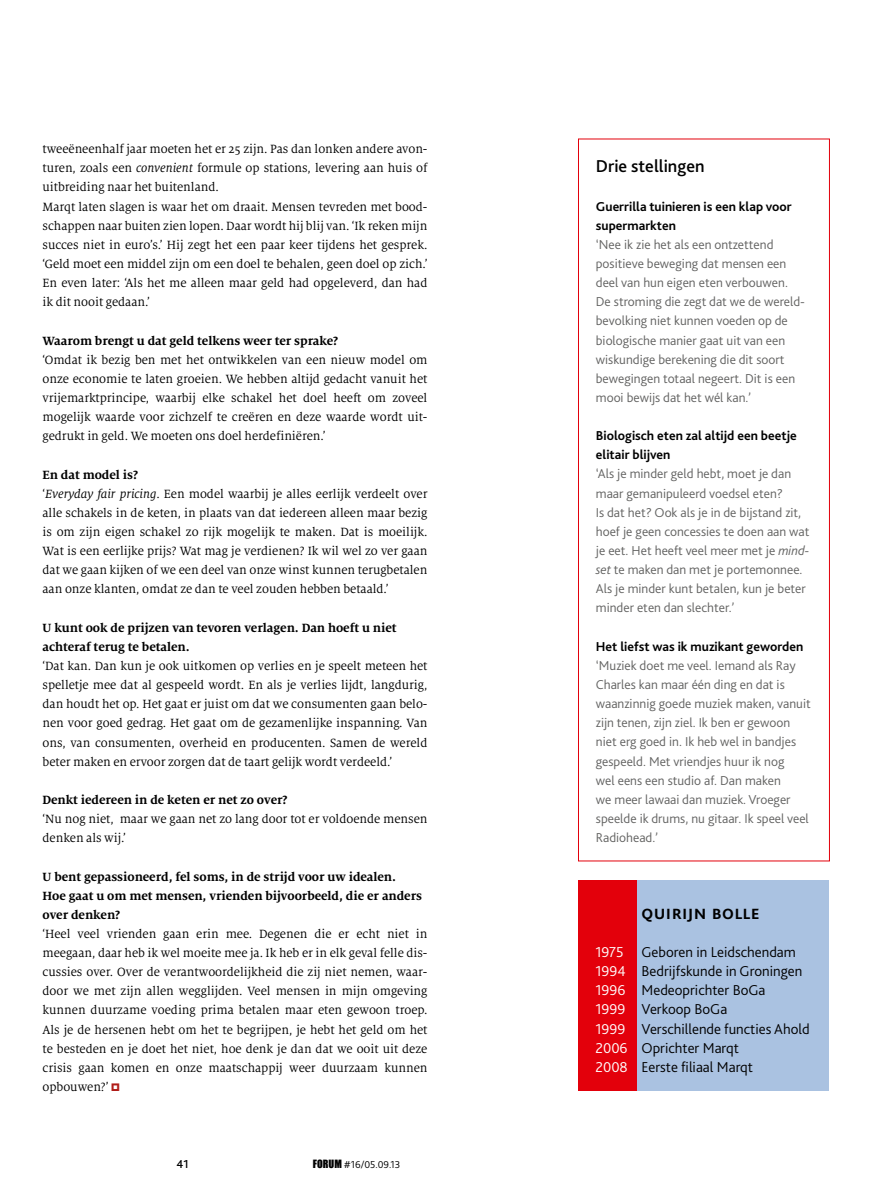
<style>
.page{position:relative;width:872px;height:1191px;background:#fff}
.page>*{position:absolute;margin:0;border:0;box-sizing:border-box;transform-origin:0 0}
.t1{font:500 21px "Bliss 2";letter-spacing:.02em;color:#000}
.t2{font:500 18px "Bliss 2";color:#000}
.t3{font:300 15px/19.2px "Bliss 2";color:#000}
.t4{font:300 13.5px/19.2px "Bliss 2";color:#626261}
.t5{font:700 13.5px/19.2px "Bliss 2";color:#000}
.t6{font:13.2px/19.2px "Milo Serif Pro";letter-spacing:-.005em;color:#000}
.t7{font:700 13.2px/19.2px "Milo Serif Pro";letter-spacing:-.005em;color:#000}
.t8{font:500 12px "Bliss 2";color:#000}
.t9{font:300 10.5px "Bliss 2";color:#000}
.s1{font-style:italic}
.s2{font-weight:700}
.s3{font-family:"Impact";font-weight:400}
.s4{color:#fff}
</style>
<div class="page">
<div style="left:578px;top:880px;width:251px;height:211px;background:#aac2e1"></div>
<div style="left:578px;top:880px;width:59px;height:211px;background:#e3000b"></div>
<div style="left:578px;top:139px;width:252px;height:722px;border:1px solid #e3000b"></div>
<p class="t6" style="left:43px;top:139px;width:386px">tweeëneenhalf jaar moeten het er 25 zijn. Pas dan lonken andere avon&shy;turen, zoals een <span class="s1">convenient</span> formule op stations, levering aan huis of uitbreiding naar het buitenland.<br>Marqt laten slagen is waar het om draait. Mensen tevreden met bood&shy;schappen naar buiten zien lopen. Daar wordt hij blij van. ‘Ik reken mijn succes niet in euro’s.’ Hij zegt het een paar keer tijdens het gesprek. ‘Geld moet een middel zijn om een doel te behalen, geen doel op zich.’ En even later: ‘Als het me alleen maar geld had opgeleverd, dan had ik dit nooit gedaan.’</p>
<p class="t7" style="left:43px;top:331px;width:297px">Waarom brengt u dat geld telkens weer ter sprake?</p>
<p class="t6" style="left:43px;top:350px;width:386px;text-align:justify">‘Omdat ik bezig ben met het ontwikkelen van een nieuw model om onze economie te laten groeien. We hebben altijd gedacht vanuit het vrijemarktprincipe, waarbij elke schakel het doel heeft om zoveel mogelijk waarde voor zichzelf te creëren en deze waarde wordt uit&shy;gedrukt in geld. We moeten ons doel herdefiniëren.’</p>
<p class="t6" style="left:43px;top:465px;width:386px"><span class="s2">En dat model is?<br></span>‘<span class="s1">Everyday fair pricing</span>. Een model waarbij je alles eerlijk verdeelt over alle schakels in de keten, in plaats van dat iedereen alleen maar bezig is om zijn eigen schakel zo rijk mogelijk te maken. Dat is moeilijk.<br>Wat is een eerlijke prijs? Wat mag je verdienen? Ik wil wel zo ver gaan dat we gaan kijken of we een deel van onze winst kunnen terugbetalen aan onze klanten, omdat ze dan te veel zouden hebben betaald.’</p>
<p class="t7" style="left:43px;top:618px;width:355px">U kunt ook de prijzen van tevoren verlagen. Dan hoeft u niet achteraf terug te betalen.</p>
<p class="t6" style="left:43px;top:656px;width:386px;text-align:justify">‘Dat kan. Dan kun je ook uitkomen op verlies en je speelt meteen het spelletje mee dat al gespeeld wordt. En als je verlies lijdt, langdurig, dan houdt het op. Het gaat er juist om dat we consumenten gaan belo&shy;nen voor goed gedrag. Het gaat om de gezamenlijke inspanning. Van ons, van consumenten, overheid en producenten. Samen de wereld beter maken en ervoor zorgen dat de taart gelijk wordt verdeeld.’</p>
<p class="t7" style="left:43px;top:790px;width:247px">Denkt iedereen in de keten er net zo over?</p>
<p class="t6" style="left:43px;top:809px;width:386px">‘Nu nog niet, maar we gaan net zo lang door tot er voldoende mensen denken als wij.’</p>
<p class="t7" style="left:43px;top:866px;width:381px">U bent gepassioneerd, fel soms, in de strijd voor uw idealen.<br>Hoe gaat u om met mensen, vrienden bijvoorbeeld, die er anders over denken?</p>
<p class="t6" style="left:43px;top:924px;width:386px;text-align:justify">‘Heel veel vrienden gaan erin mee. Degenen die er echt niet in meegaan, daar heb ik wel moeite mee ja. Ik heb er in elk geval felle dis&shy;cussies over. Over de verantwoordelijkheid die zij niet nemen, waar&shy;door we met zijn allen wegglijden. Veel mensen in mijn omgeving kunnen duurzame voeding prima betalen maar eten gewoon troep.<br>Als je de hersenen hebt om het te begrijpen, je hebt het geld om het te besteden en je doet het niet, hoe denk je dan dat we ooit uit deze crisis gaan komen en onze maatschappij weer duurzaam kunnen opbouwen?’</p>
<p class="t8" style="left:176px;top:1156px;width:14px">41</p>
<p class="t9" style="left:313px;top:1157px;width:89px"><span class="s3">FORUM</span> #16/05.09.13</p>
<h2 class="t2" style="left:596px;top:155px;width:110px">Drie stellingen</h2>
<p class="t5" style="left:596px;top:196px;width:197px">Guerrilla tuinieren is een klap voor supermarkten</p>
<p class="t4" style="left:596px;top:234px;width:211px">‘Nee ik zie het als een ontzettend positieve beweging dat mensen een deel van hun eigen eten verbouwen.<br>De stroming die zegt dat we de wereld&shy;bevolking niet kunnen voeden op de biologische manier gaat uit van een wiskundige berekening die dit soort bewegingen totaal negeert. Dit is een mooi bewijs dat het wél kan.’</p>
<p class="t5" style="left:596px;top:426px;width:202px">Biologisch eten zal altijd een beetje elitair blijven</p>
<p class="t4" style="left:596px;top:464px;width:215px">‘Als je minder geld hebt, moet je dan maar gemanipuleerd voedsel eten?<br>Is dat het? Ook als je in de bijstand zit, hoef je geen concessies te doen aan wat je eet. Het heeft veel meer met je <span class="s1">mind&shy;set</span> te maken dan met je portemonnee.<br>Als je minder kunt betalen, kun je beter minder eten dan slechter.’</p>
<p class="t5" style="left:596px;top:636px;width:209px">Het liefst was ik muzikant geworden</p>
<p class="t4" style="left:596px;top:655px;width:216px">‘Muziek doet me veel. Iemand als Ray Charles kan maar één ding en dat is waanzinnig goede muziek maken, vanuit zijn tenen, zijn ziel. Ik ben er gewoon niet erg goed in. Ik heb wel in bandjes gespeeld. Met vriendjes huur ik nog<br>wel eens een studio af. Dan maken<br>we meer lawaai dan muziek. Vroeger speelde ik drums, nu gitaar. Ik speel veel Radiohead.’</p>
<h1 class="t1" style="left:641px;top:898px;width:120px">QUIRIJN BOLLE</h1>
<p class="t3" style="left:595px;top:942px;width:216px"><span class="s4">1975</span> Geboren in Leidschendam<br><span class="s4">1994</span> Bedrijfskunde in Groningen<br><span class="s4">1996</span> Medeoprichter BoGa<br><span class="s4">1999</span> Verkoop BoGa<br><span class="s4">1999</span> Verschillende functies Ahold<br><span class="s4">2006</span> Oprichter Marqt<br><span class="s4">2008</span> Eerste filiaal Marqt</p>
</div>
